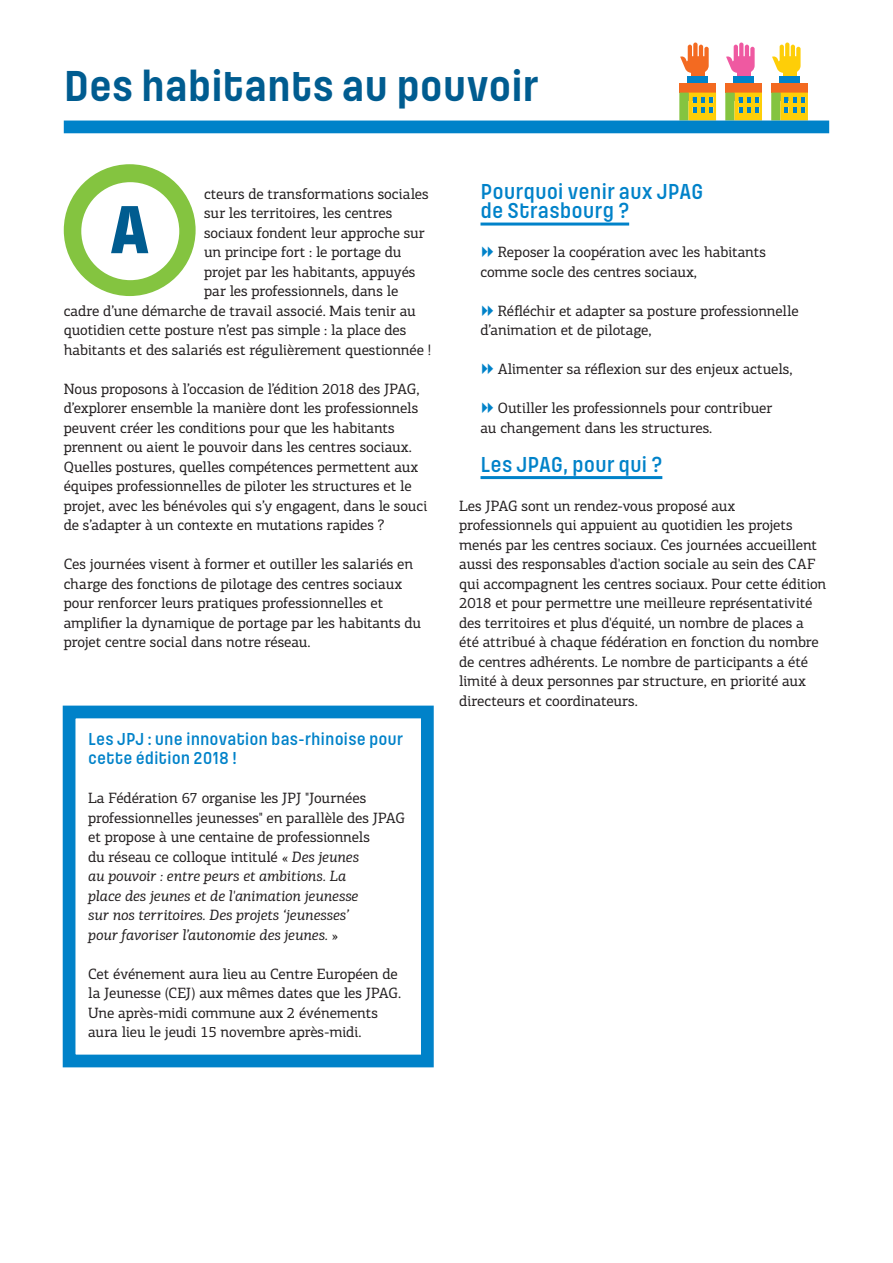
<style>
.page{position:relative;width:893px;height:1263px;background:#fff}
.page>*{position:absolute;margin:0;border:0;box-sizing:border-box;transform-origin:0 0}
.t1{font:800 70.5px "Pilcrow";color:#005c90}
.t2{font:700 45px "Pilcrow";letter-spacing:-.005em;color:#005c90}
.t3{font:600 22.5px/19.5px "Pilcrow";color:#0082c9}
.t4{font:600 18px/19.5px "Pilcrow";color:#0082c9}
.Texte_Courant{font:15px/19.5px "PF Centro Slab Pro";letter-spacing:-.005em;color:#231f20}
.Texte_Courant-2{font:italic 15px/19.5px "PF Centro Slab Pro";letter-spacing:-.01em;color:#231f20}
.s1{font-style:normal}
.s2{color:#0082c9}
</style>
<div class="page">
<hr style="left:480px;top:223px;width:149px;height:3px;background:#0082c9">
<hr style="left:480px;top:476px;width:182px;height:3px;background:#0082c9">
<div style="left:63px;top:706px;width:371px;height:361px;border:13px solid #0082c9"></div>
<div style="left:64px;top:164px;width:132px;height:132px;background:#84c440;border-radius:50%"></div>
<div style="left:81px;top:182px;width:98px;height:98px;background:#fff;border-radius:50%"></div>
<div style="left:737px;top:70px;width:14px;height:12px;background:#ef59a1"></div>
<div style="left:733px;top:76px;width:21px;height:24px;background:#0082c9"></div>
<svg style="left:726px;top:43px;width:29px;height:30px"></svg>
<div style="left:691px;top:70px;width:14px;height:12px;background:#f36a21"></div>
<div style="left:687px;top:76px;width:21px;height:24px;background:#0082c9"></div>
<svg style="left:680px;top:43px;width:29px;height:30px"></svg>
<div style="left:783px;top:70px;width:14px;height:12px;background:#fece08"></div>
<div style="left:779px;top:76px;width:21px;height:24px;background:#0082c9"></div>
<svg style="left:772px;top:43px;width:29px;height:30px"></svg>
<div style="left:725px;top:83px;width:37px;height:10px;background:#f36a21"></div>
<svg style="left:725px;top:93px;width:37px;height:28px"></svg>
<div style="left:679px;top:83px;width:37px;height:10px;background:#f36a21"></div>
<svg style="left:679px;top:93px;width:37px;height:28px"></svg>
<div style="left:771px;top:83px;width:37px;height:10px;background:#f36a21"></div>
<svg style="left:771px;top:93px;width:37px;height:28px"></svg>
<div style="left:64px;top:121px;width:765px;height:12px;background:#0082c9"></div>
<p class="t2" style="left:64px;top:63px;width:476px">Des habitants au pouvoir</p>
<p class="Texte_Courant" style="left:204px;top:184px;width:226px">cteurs de transformations sociales</p>
<p class="Texte_Courant" style="left:204px;top:203px;width:190px">sur les territoires, les centres</p>
<p class="Texte_Courant" style="left:204px;top:223px;width:222px">sociaux fondent leur approche sur</p>
<p class="Texte_Courant" style="left:204px;top:242px;width:199px">un principe fort : le portage du</p>
<p class="Texte_Courant" style="left:204px;top:262px;width:213px">projet par les habitants, appuyés</p>
<p class="Texte_Courant" style="left:204px;top:281px;width:196px">par les professionnels, dans le</p>
<p class="Texte_Courant" style="left:64px;top:301px;width:354px">cadre d’une démarche de travail associé. Mais tenir au</p>
<p class="Texte_Courant" style="left:64px;top:320px;width:344px">quotidien cette posture n’est pas simple : la place des</p>
<p class="Texte_Courant" style="left:64px;top:340px;width:369px">habitants et des salariés est régulièrement questionnée !</p>
<p class="Texte_Courant" style="left:64px;top:379px;width:365px">Nous proposons à l’occasion de l’édition 2018 des JPAG, d’explorer ensemble la manière dont les professionnels peuvent créer les conditions pour que les habitants prennent ou aient le pouvoir dans les centres sociaux.<br>Quelles postures, quelles compétences permettent aux équipes professionnelles de piloter les structures et le projet, avec les bénévoles qui s’y engagent, dans le souci de s’adapter à un contexte en mutations rapides ?</p>
<p class="Texte_Courant" style="left:64px;top:554px;width:359px">Ces journées visent à former et outiller les salariés en charge des fonctions de pilotage des centres sociaux pour renforcer leurs pratiques professionnelles et amplifier la dynamique de portage par les habitants du projet centre social dans notre réseau.</p>
<p class="t1" style="left:110px;top:194px;width:42px">A</p>
<p class="t4" style="left:88px;top:729px;width:316px">Les JPJ : une innovation bas-rhinoise pour cette édition 2018 !</p>
<p class="Texte_Courant-2" style="left:88px;top:788px;width:318px"><span class="s1">La Fédération 67 organise les JPJ "Journées professionnelles jeunesses" en parallèle des JPAG et propose à une centaine de professionnels<br>du réseau ce colloque intitulé «</span> Des jeunes<br>au pouvoir : entre peurs et ambitions. La<br>place des jeunes et de l'animation jeunesse<br>sur nos territoires. Des projets ‘jeunesses’<br>pour favoriser l’autonomie des jeunes. <span class="s1">»</span></p>
<p class="Texte_Courant" style="left:88px;top:964px;width:315px">Cet événement aura lieu au Centre Européen de la Jeunesse (CEJ) aux mêmes dates que les JPAG.<br>Une après-midi commune aux 2 événements aura lieu le jeudi 15 novembre après-midi.</p>
<p class="t3" style="left:480px;top:182px;width:225px">Pourquoi venir aux JPAG de Strasbourg ?</p>
<p class="Texte_Courant" style="left:480px;top:242px;width:287px"><span class="s2">m</span> Reposer la coopération avec les habitants comme socle des centres sociaux,</p>
<p class="Texte_Courant" style="left:480px;top:301px;width:320px"><span class="s2">m</span> Réfléchir et adapter sa posture professionnelle d’animation et de pilotage,</p>
<p class="Texte_Courant" style="left:480px;top:359px;width:314px"><span class="s2">m</span> Alimenter sa réflexion sur des enjeux actuels,</p>
<p class="Texte_Courant" style="left:480px;top:398px;width:293px"><span class="s2">m</span> Outiller les professionnels pour contribuer au changement dans les structures.</p>
<p class="t3" style="left:480px;top:455px;width:183px">Les JPAG, pour qui ?</p>
<p class="Texte_Courant" style="left:459px;top:496px;width:369px">Les JPAG sont un rendez-vous proposé aux professionnels qui appuient au quotidien les projets menés par les centres sociaux. Ces journées accueillent aussi des responsables d'action sociale au sein des CAF qui accompagnent les centres sociaux. Pour cette édition 2018 et pour permettre une meilleure représentativité des territoires et plus d'équité, un nombre de places a été attribué à chaque fédération en fonction du nombre de centres adhérents. Le nombre de participants a été limité à deux personnes par structure, en priorité aux directeurs et coordinateurs.</p>
</div>
